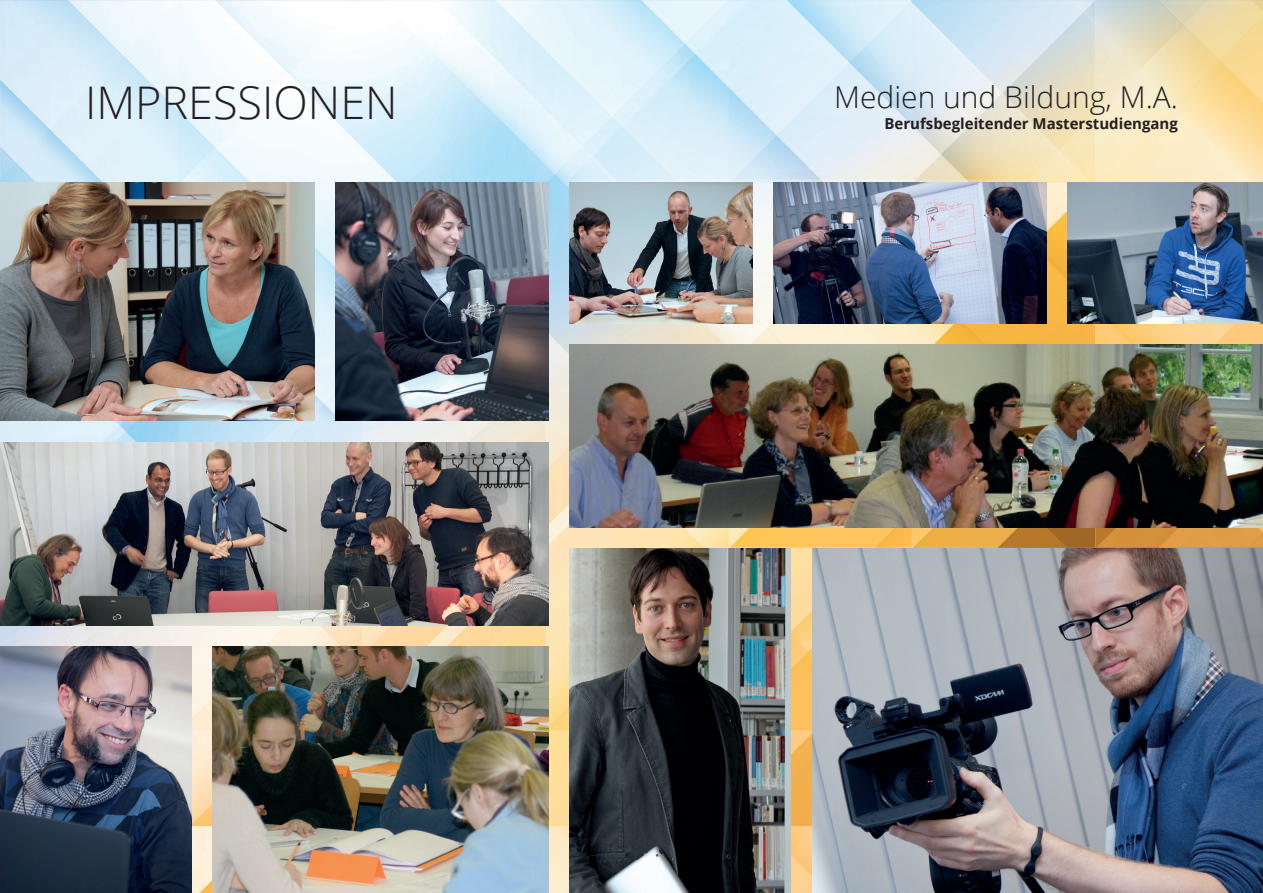
<style>
.page{position:relative;width:1263px;height:893px;background:#fff}
.page>*{position:absolute;margin:0;border:0;box-sizing:border-box;transform-origin:0 0}
.t1{font:300 45px "Open Sans";color:#231f20}
.t2{font:300 30px "Open Sans";color:#231f20}
.t3{font:700 15px "Open Sans";color:#231f20}
</style>
<div class="page">
<img style="left:0;top:0;width:1263px;height:893px">
<img style="left:570px;top:183px;width:183px;height:140px">
<img style="left:812px;top:549px;width:451px;height:344px">
<img style="left:570px;top:344px;width:693px;height:183px">
<img style="left:0;top:183px;width:315px;height:238px">
<img style="left:1067px;top:183px;width:196px;height:140px">
<img style="left:0;top:442px;width:549px;height:183px">
<img style="left:213px;top:646px;width:336px;height:247px">
<img style="left:0;top:646px;width:191px;height:247px">
<img style="left:570px;top:549px;width:221px;height:344px">
<img style="left:336px;top:183px;width:213px;height:238px">
<img style="left:774px;top:183px;width:272px;height:140px">
<h1 class="t1" style="left:85px;top:72px;width:314px">IMPRESSIONEN</h1>
<h2 class="t2" style="left:834px;top:77px;width:345px">Medien und Bildung, M.A.</h2>
<p class="t3" style="left:884px;top:113px;width:295px">Berufsbegleitender Masterstudiengang</p>
</div>
